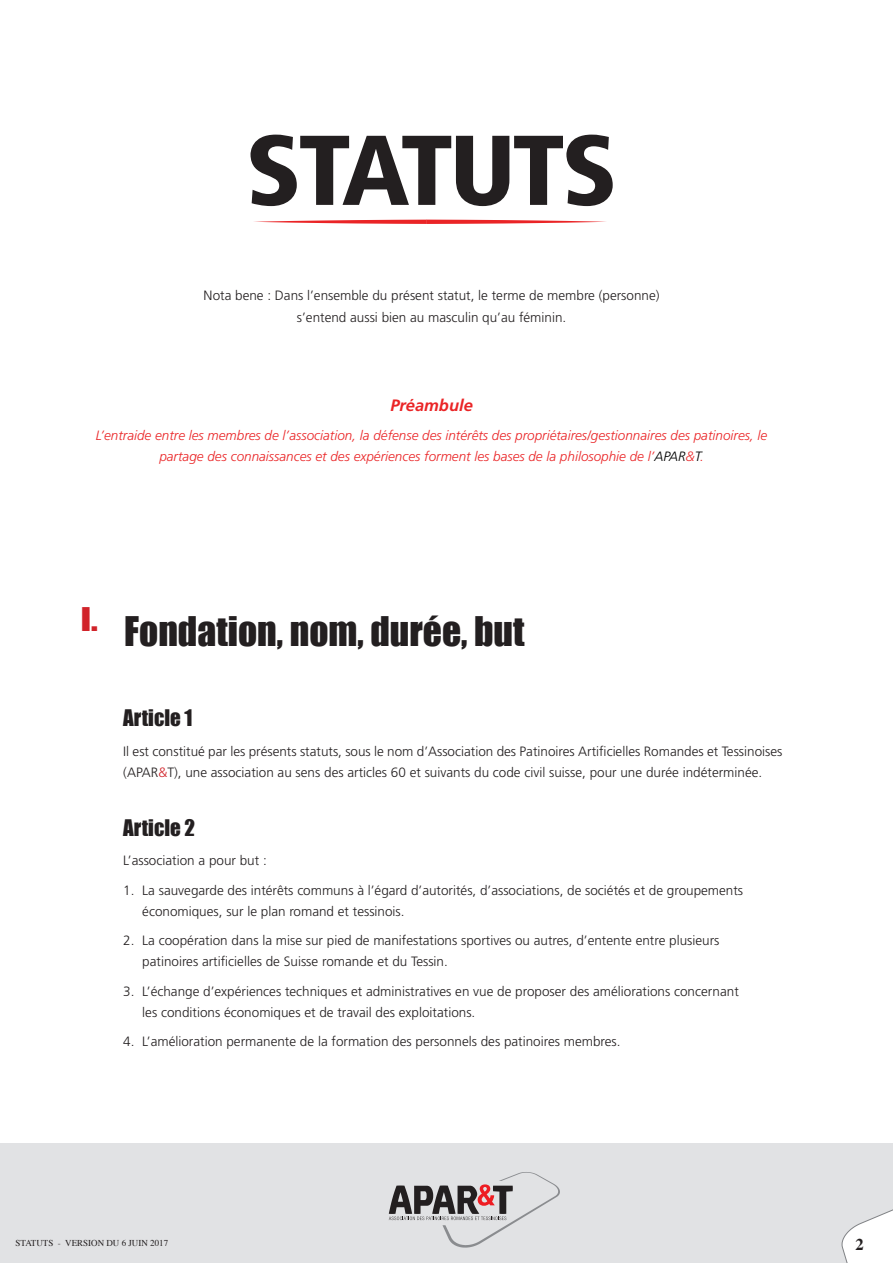
<style>
.page{position:relative;width:893px;height:1263px;background:#fff}
.page>*{position:absolute;margin:0;border:0;box-sizing:border-box;transform-origin:0 0}
.t1{font:37.5px "Impact";color:#231f20}
.t2{font:21px "Impact";color:#231f20}
.t3{font:italic 700 16.5px "Frutiger";color:#ea2426}
.t4{font:700 16.5px "Times";color:#231f20}
.t5{font:300 13.5px/21px "Frutiger";color:#231f20}
.t6{font:italic 300 13.5px/21px "Frutiger";color:#ea2426;text-align:center}
.t7{font:9px "Times";color:#231f20}
.s1{color:#000}
.s2{color:#d1232a}
</style>
<div class="page">
<div style="left:0;top:1144px;width:893px;height:119px;background:#e1e2e4"></div>
<svg style="left:841px;top:1209px;width:52px;height:54px"></svg>
<svg style="left:389px;top:1172px;width:171px;height:76px"></svg>
<svg style="left:254px;top:220px;width:352px;height:4px"></svg>
<svg style="left:251px;top:135px;width:362px;height:71px"></svg>
<p class="t5" style="left:204px;top:284px;width:457px;line-height:22px;text-align:center">Nota bene : Dans l’ensemble du présent statut, le terme de membre (personne) s’entend aussi bien au masculin qu’au féminin.</p>
<p class="t3" style="left:390px;top:395px;width:84px">Préambule</p>
<p class="t6" style="left:96px;top:425px;width:673px">L’entraide entre les membres de l’association, la défense des intérêts des propriétaires/gestionnaires des patinoires, le partage des connaissances et des expériences forment les bases de la philosophie de l’<span class="s1">APAR</span>&amp;<span class="s1">T</span>.</p>
<h1 class="t1" style="left:81px;top:602px;width:445px"><sup>I.</sup> Fondation, nom, durée, but</h1>
<h2 class="t2" style="left:123px;top:702px;width:71px">Article 1</h2>
<p class="t5" style="left:123px;top:741px;width:661px">Il est constitué par les présents statuts, sous le nom d’Association des Patinoires Artificielles Romandes et Tessinoises (APAR<span class="s2">&amp;</span>T), une association au sens des articles 60 et suivants du code civil suisse, pour une durée indéterminée.</p>
<h2 class="t2" style="left:123px;top:811px;width:73px">Article 2</h2>
<p class="t5" style="left:123px;top:850px;width:145px">L’association a pour but :</p>
<p class="t5" style="left:142px;top:880px;width:602px;text-indent:-19px">1. La sauvegarde des intérêts communs à l’égard d’autorités, d’associations, de sociétés et de groupements économiques, sur le plan romand et tessinois.</p>
<p class="t5" style="left:142px;top:930px;width:579px;text-indent:-19px">2. La coopération dans la mise sur pied de manifestations sportives ou autres, d’entente entre plusieurs patinoires artificielles de Suisse romande et du Tessin.</p>
<p class="t5" style="left:142px;top:981px;width:598px;text-indent:-19px">3. L’échange d’expériences techniques et administratives en vue de proposer des améliorations concernant les conditions économiques et de travail des exploitations.</p>
<p class="t5" style="left:123px;top:1031px;width:499px">4. L’amélioration permanente de la formation des personnels des patinoires membres.</p>
<p class="t7" style="left:16px;top:1235px;width:154px">STATUTS - VERSION DU 6 JUIN 2017</p>
<p class="t4" style="left:855px;top:1229px;width:10px">2</p>
</div>
